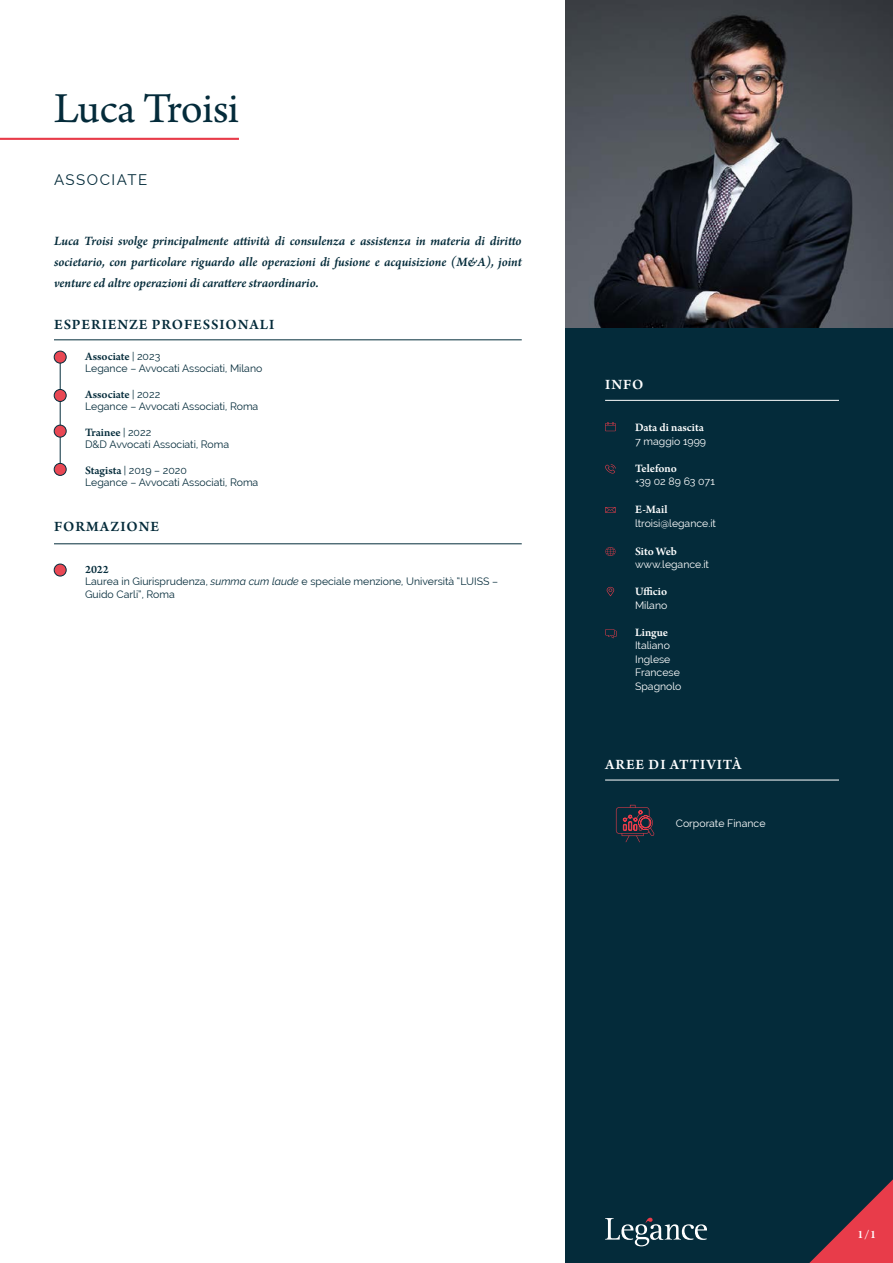
<style>
.page{position:relative;width:893px;height:1263px;background:#fff}
.page>*{position:absolute;margin:0;border:0;box-sizing:border-box;transform-origin:0 0}
.t1{font:45px "Arno Pro";letter-spacing:-.01em;color:#042b3a}
.t2{font:600 15px "Arno Pro";letter-spacing:.06em;color:#042b3a}
.t3{font:600 15px "Arno Pro";letter-spacing:.06em;color:#fff}
.t4{font:15px "Raleway";letter-spacing:.1em;color:#042b3a}
.t5{font:italic 600 13.5px/21px "Arno Pro";letter-spacing:-.005em;color:#042b3a;text-align:justify}
.t6{font:600 12px "Arno Pro";color:#fff}
.t7{font:600 12px "Arno Pro";letter-spacing:-.005em;color:#042b3a}
.t8{font:10.5px/12.6px "Raleway";color:#042b3a}
.t9{font:10.5px/13.5px "Raleway";color:#fff}
.s1{font-family:"Raleway";font-weight:400;font-size:10.5px}
.s2{font-family:"Arno Pro";font-weight:600;font-size:12px}
.s3{font-style:italic}
</style>
<div class="page">
<div style="left:566px;top:0;width:327px;height:1263px;background:#042b3a"></div>
<svg style="left:607px;top:587px;width:7px;height:9px"></svg>
<svg style="left:605px;top:507px;width:11px;height:6px"></svg>
<svg style="left:605px;top:464px;width:11px;height:9px"></svg>
<svg style="left:605px;top:547px;width:11px;height:9px"></svg>
<svg style="left:605px;top:422px;width:11px;height:9px"></svg>
<svg style="left:605px;top:629px;width:12px;height:9px"></svg>
<hr style="left:605px;top:400px;width:234px;height:1px;background:#fff">
<hr style="left:605px;top:780px;width:234px;height:1px;background:#fff">
<svg style="left:616px;top:805px;width:38px;height:37px"></svg>
<img style="left:566px;top:0;width:327px;height:327px">
<hr style="left:60px;top:357px;width:1px;height:112px;background:#042d3b">
<hr style="left:54px;top:340px;width:468px;height:1px;background:#042d3b">
<hr style="left:54px;top:543px;width:468px;height:1px;background:#042d3b">
<div style="left:54px;top:351px;width:12px;height:12px;background:#e94854;border-radius:50%"></div>
<div style="left:54px;top:351px;width:12px;height:12px;border:1px solid #042b3a;border-radius:50%"></div>
<div style="left:54px;top:564px;width:12px;height:12px;background:#e94854;border-radius:50%"></div>
<div style="left:54px;top:564px;width:12px;height:12px;border:1px solid #042b3a;border-radius:50%"></div>
<div style="left:54px;top:389px;width:12px;height:12px;background:#e94854;border-radius:50%"></div>
<div style="left:54px;top:389px;width:12px;height:13px;border:1px solid #042b3a;border-radius:50%"></div>
<div style="left:54px;top:425px;width:12px;height:12px;background:#e94854;border-radius:50%"></div>
<div style="left:54px;top:425px;width:12px;height:12px;border:1px solid #042b3a;border-radius:50%"></div>
<hr style="left:0;top:138px;width:239px;height:2px;background:#e83c4a">
<div style="left:54px;top:463px;width:12px;height:12px;background:#e94854;border-radius:50%"></div>
<div style="left:54px;top:463px;width:12px;height:13px;border:1px solid #042b3a;border-radius:50%"></div>
<svg style="left:605px;top:1218px;width:102px;height:28px"></svg>
<svg style="left:809px;top:1179px;width:84px;height:84px"></svg>
<h1 class="t1" style="left:54px;top:83px;width:186px">Luca Troisi</h1>
<h2 class="t4" style="left:54px;top:171px;width:95px">ASSOCIATE</h2>
<p class="t5" style="left:54px;top:231px;width:469px">Luca Troisi svolge principalmente attività di consulenza e assistenza in materia di diritto societario, con particolare riguardo alle operazioni di fusione e acquisizione (M&amp;A), joint venture ed altre operazioni di carattere straordinario.</p>
<h2 class="t2" style="left:54px;top:316px;width:222px">ESPERIENZE PROFESSIONALI</h2>
<p class="t7" style="left:85px;top:349px;width:77px">Associate <span class="s1">| 2023</span></p>
<p class="t8" style="left:85px;top:362px;width:179px">Legance – Avvocati Associati, Milano</p>
<p class="t7" style="left:85px;top:387px;width:77px">Associate <span class="s1">| 2022</span></p>
<p class="t8" style="left:85px;top:400px;width:175px">Legance – Avvocati Associati, Roma</p>
<p class="t7" style="left:85px;top:425px;width:68px">Trainee <span class="s1">| 2022</span></p>
<p class="t8" style="left:85px;top:438px;width:146px">D&amp;D Avvocati Associati, Roma</p>
<p class="t8" style="left:85px;top:464px;width:175px"><span class="s2">Stagista</span> | 2019 – 2020<br>Legance – Avvocati Associati, Roma</p>
<h2 class="t2" style="left:54px;top:518px;width:107px">FORMAZIONE</h2>
<p class="t7" style="left:85px;top:562px;width:25px">2022</p>
<p class="t8" style="left:85px;top:575px;width:415px">Laurea in Giurisprudenza, <span class="s3">summa cum laude</span> e speciale menzione, Università “LUISS –<br>Guido Carli”, Roma</p>
<h2 class="t3" style="left:605px;top:376px;width:40px">INFO</h2>
<p class="t6" style="left:635px;top:421px;width:70px">Data di nascita</p>
<p class="t9" style="left:635px;top:434px;width:73px">7 maggio 1999</p>
<p class="t6" style="left:635px;top:461px;width:43px">Telefono</p>
<p class="t9" style="left:635px;top:475px;width:81px">+39 02 89 63 071</p>
<p class="t6" style="left:635px;top:503px;width:34px">E-Mail</p>
<p class="t9" style="left:635px;top:516px;width:83px">ltroisi@legance.it</p>
<p class="t6" style="left:635px;top:544px;width:43px">Sito Web</p>
<p class="t9" style="left:635px;top:558px;width:76px">www.legance.it</p>
<p class="t6" style="left:635px;top:584px;width:34px">Ufficio</p>
<p class="t9" style="left:635px;top:598px;width:34px">Milano</p>
<p class="t6" style="left:635px;top:625px;width:35px">Lingue</p>
<p class="t9" style="left:635px;top:639px;width:48px">Italiano<br>Inglese<br>Francese<br>Spagnolo</p>
<h2 class="t3" style="left:605px;top:756px;width:138px">AREE DI ATTIVITÀ</h2>
<p class="t9" style="left:676px;top:817px;width:91px">Corporate Finance</p>
<p class="t6" style="left:857px;top:1228px;width:20px">1/1</p>
</div>
